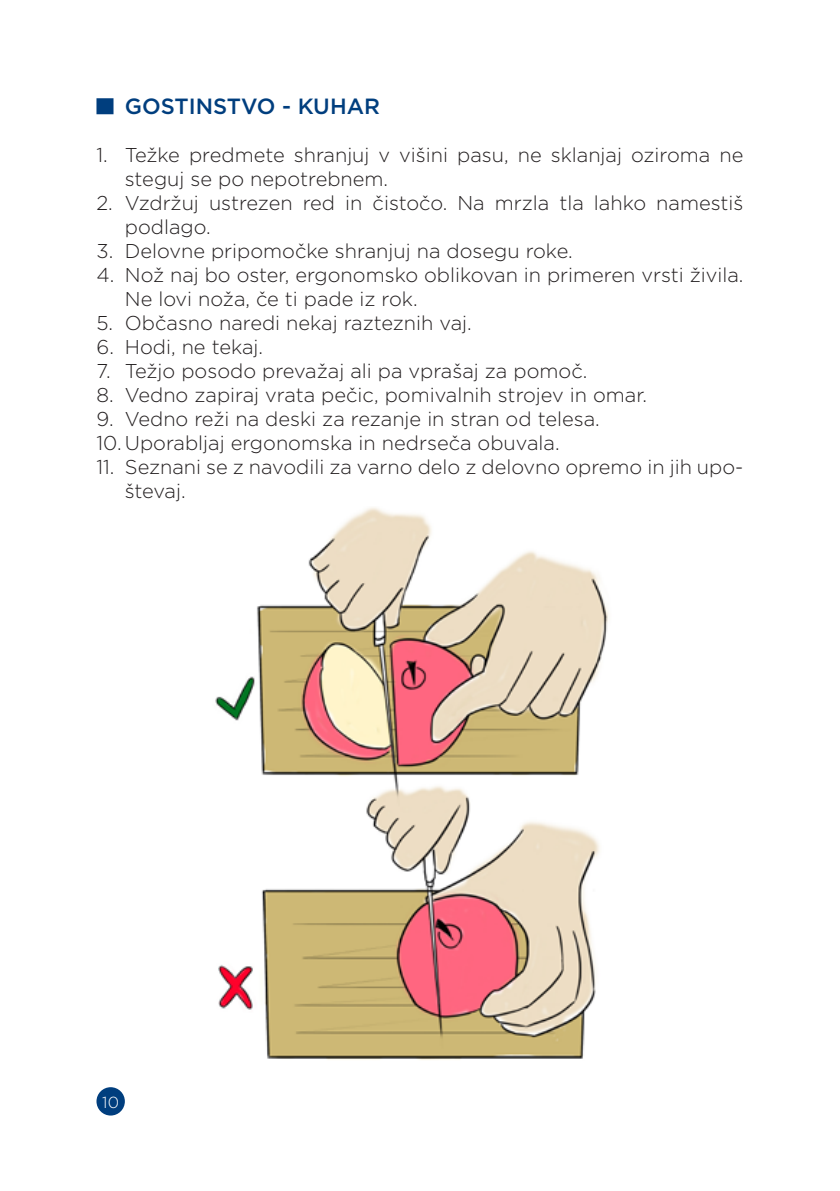
<style>
.page{position:relative;width:840px;height:1191px;background:#fff}
.page>*{position:absolute;margin:0;border:0;box-sizing:border-box;transform-origin:0 0}
.t1{font:500 22px "Gotham";color:#003e7e}
.t2{font:300 20px/24px "Gotham";color:#231f20}
.t3{font:300 16px "Gotham";color:#fff}
</style>
<div class="page">
<div style="left:96px;top:1087px;width:29px;height:28px;background:#003e7e;border-radius:50%"></div>
<div style="left:96px;top:98px;width:17px;height:16px;background:#003e7e"></div>
<img style="left:215px;top:507px;width:394px;height:553px">
<p class="t1" style="left:125px;top:92px;width:256px">GOSTINSTVO - KUHAR</p>
<p class="t2" style="left:125px;top:143px;width:619px;text-indent:-28px">1. Težke predmete shranjuj v višini pasu, ne sklanjaj oziroma ne steguj se po nepotrebnem.</p>
<p class="t2" style="left:125px;top:191px;width:619px;text-indent:-28px">2. Vzdržuj ustrezen red in čistočo. Na mrzla tla lahko namestiš podlago.</p>
<p class="t2" style="left:96px;top:239px;width:477px">3. Delovne pripomočke shranjuj na dosegu roke.</p>
<p class="t2" style="left:125px;top:263px;width:619px;text-indent:-28px">4. Nož naj bo oster, ergonomsko oblikovan in primeren vrsti živila.<br>Ne lovi noža, če ti pade iz rok.</p>
<p class="t2" style="left:96px;top:311px;width:376px">5. Občasno naredi nekaj razteznih vaj.</p>
<p class="t2" style="left:96px;top:335px;width:168px">6. Hodi, ne tekaj.</p>
<p class="t2" style="left:96px;top:359px;width:492px">7. Težjo posodo prevažaj ali pa vprašaj za pomoč.</p>
<p class="t2" style="left:96px;top:383px;width:552px">8. Vedno zapiraj vrata pečic, pomivalnih strojev in omar.</p>
<p class="t2" style="left:96px;top:407px;width:504px">9. Vedno reži na deski za rezanje in stran od telesa.</p>
<p class="t2" style="left:96px;top:431px;width:464px">10. Uporabljaj ergonomska in nedrseča obuvala.</p>
<p class="t2" style="left:125px;top:455px;width:619px;text-indent:-28px">11. Seznani se z navodili za varno delo z delovno opremo in jih upo&shy;števaj.</p>
<p class="t3" style="left:102px;top:1092px;width:18px">10</p>
</div>
